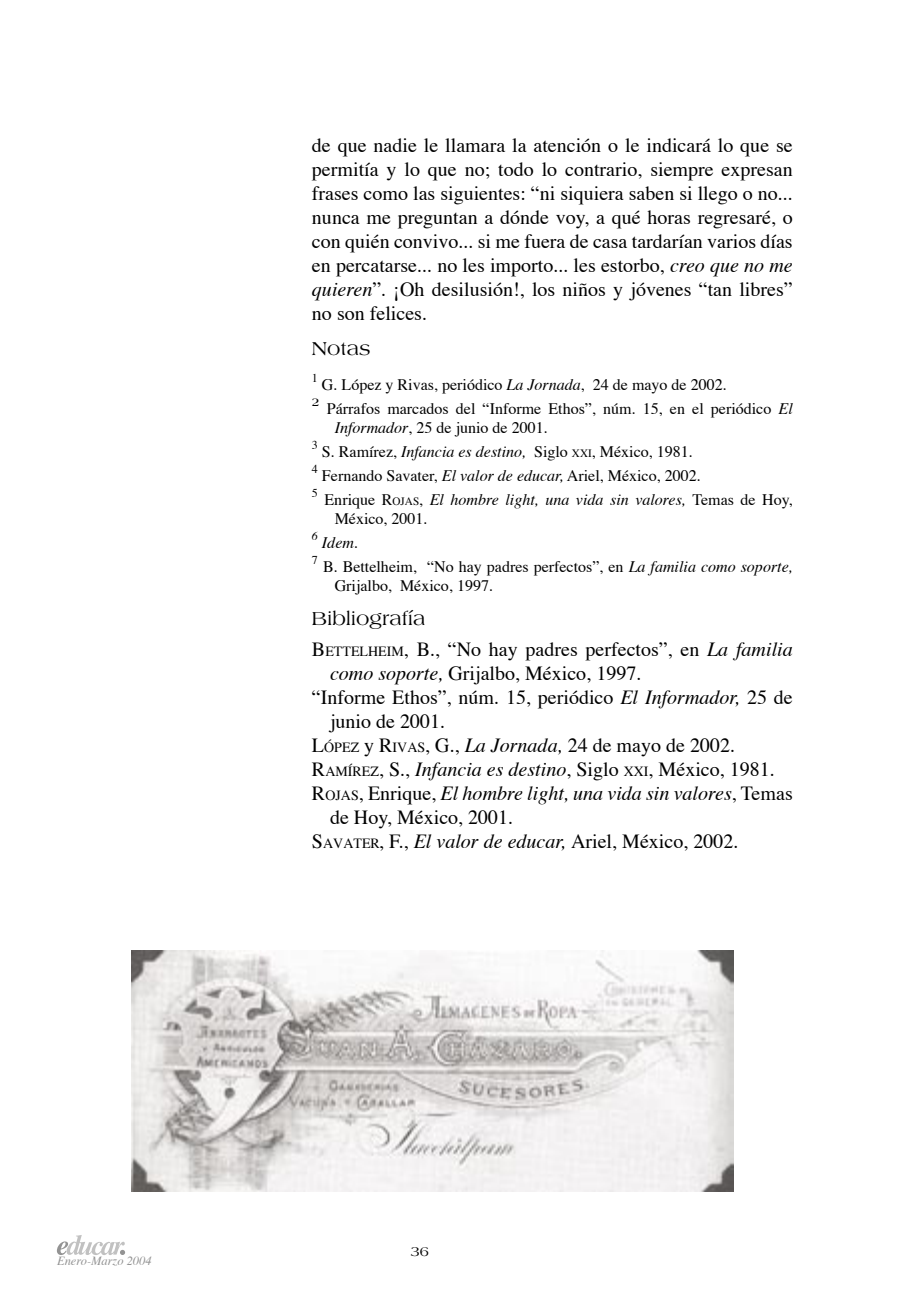
<style>
.page{position:relative;width:908px;height:1293px;background:#fff}
.page>*{position:absolute;margin:0;border:0;box-sizing:border-box;transform-origin:0 0}
.flujo{font:20px/24px "Times";color:#000;text-align:justify}
.bibliografía{font:20px/24px "Times";color:#000}
.subtitulo{font:20px "Americana";color:#000}
.notas{font:16px/19.2px "Times";color:#000}
.notas-2{font:italic 16px "Times";color:#000}
.t1{font:14px "Americana";color:#000}
.t2{font:italic 12.4px "Times";color:#939393}
.notas-3{font:12px "Times";color:#000}
.notas-4{font:700 12px "Americana";color:#000}
.notas-5{font:italic 12px "Times";color:#000}
.s1{font-style:italic}
.s2{font-size:11.2px}
.s3{font-style:normal}
.s4{font-size:14px}
</style>
<div class="page">
<img style="left:132px;top:950px;width:600px;height:242px">
<svg style="left:57px;top:1235px;width:68px;height:20px"></svg>
<p class="t2" style="left:57px;top:1253px;width:96px">Enero-Marzo 2004</p>
<p class="flujo" style="left:312px;top:134px;width:482px">de que nadie le llamara la atención o le indicará lo que se permitía y lo que no; todo lo contrario, siempre expresan frases como las siguientes: “ni siquiera saben si llego o no... nunca me preguntan a dónde voy, a qué horas regresaré, o con quién convivo... si me fuera de casa tardarían varios días en percatarse... no les importo... les estorbo, <span class="s1">creo que no me quieren</span>”. ¡Oh desilusión!, los niños y jóvenes “tan libres” no son felices.</p>
<p class="subtitulo" style="left:312px;top:337px;width:60px">Notas</p>
<p class="notas-3" style="left:312px;top:371px;width:7px">1</p>
<p class="notas" style="left:322px;top:376px;width:406px">G. López y Rivas, periódico <span class="s1">La Jornada</span>, 24 de mayo de 2002.</p>
<p class="notas-4" style="left:312px;top:395px;width:9px">2</p>
<p class="notas" style="left:334px;top:400px;width:459px;text-indent:-8px">Párrafos marcados del “Informe Ethos”, núm. 15, en el periódico <span class="s1">El<br>Informador</span>, 25 de junio de 2001.</p>
<p class="notas-3" style="left:312px;top:438px;width:7px">3</p>
<p class="notas" style="left:322px;top:443px;width:372px">S. Ramírez, <span class="s1">Infancia es destino,</span> Siglo <span class="s2">XXI</span>, México, 1981.</p>
<p class="notas-3" style="left:312px;top:462px;width:7px">4</p>
<p class="notas" style="left:322px;top:467px;width:380px">Fernando Savater, <span class="s1">El valor de educar,</span> Ariel, México, 2002.</p>
<p class="notas-3" style="left:312px;top:485px;width:7px">5</p>
<p class="notas" style="left:334px;top:491px;width:459px;text-indent:-10px">Enrique R<span class="s2">OJAS</span>, <span class="s1">El hombre light, una vida sin valores,</span> Temas de Hoy,<br>México, 2001.</p>
<p class="notas-5" style="left:312px;top:529px;width:7px">6</p>
<p class="notas-2" style="left:322px;top:533px;width:37px">Idem<span class="s3">.</span></p>
<p class="notas-3" style="left:312px;top:552px;width:7px">7</p>
<p class="notas" style="left:334px;top:558px;width:459px;text-indent:-12px">B. Bettelheim, “No hay padres perfectos”, en <span class="s1">La familia como soporte,<br></span>Grijalbo, México, 1997.</p>
<p class="subtitulo" style="left:312px;top:607px;width:115px">Bibliografía</p>
<p class="bibliografía" style="left:330px;top:638px;width:464px;text-indent:-18px">B<span class="s4">ETTELHEIM</span>, B., “No hay padres perfectos”, en <span class="s1">La familia como soporte,</span> Grijalbo, México, 1997.</p>
<p class="bibliografía" style="left:330px;top:686px;width:464px;text-indent:-18px">“Informe Ethos”, núm. 15, periódico <span class="s1">El Informador,</span> 25 de junio de 2001.</p>
<p class="bibliografía" style="left:312px;top:734px;width:424px">L<span class="s4">ÓPEZ</span> y R<span class="s4">IVAS</span>, G., <span class="s1">La Jornada,</span> 24 de mayo de 2002.</p>
<p class="bibliografía" style="left:312px;top:758px;width:464px">R<span class="s4">AMÍREZ</span>, S., <span class="s1">Infancia es destino</span>, Siglo <span class="s4">XXI</span>, México, 1981.</p>
<p class="bibliografía" style="left:330px;top:782px;width:464px;text-indent:-18px">R<span class="s4">OJAS</span>, Enrique, <span class="s1">El hombre light, una vida sin valores</span>, Temas de Hoy, México, 2001.</p>
<p class="bibliografía" style="left:312px;top:830px;width:428px">S<span class="s4">AVATER</span>, F., <span class="s1">El valor de educar,</span> Ariel, México, 2002.</p>
<p class="t1" style="left:410px;top:1243px;width:20px">36</p>
</div>
